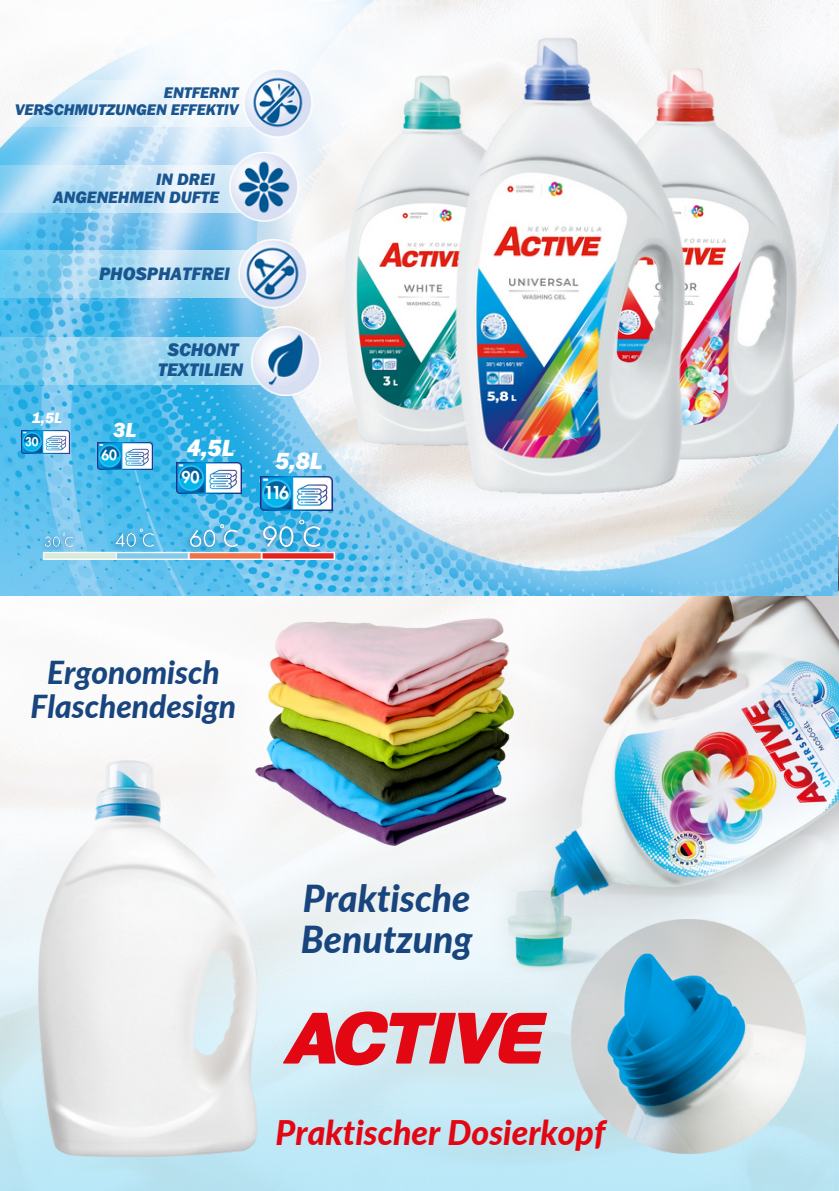
<style>
.page{position:relative;width:839px;height:1191px;background:#fff}
.page>*{position:absolute;margin:0;border:0;box-sizing:border-box;transform-origin:0 0}
.t1{font:italic 800 37.2px/40.8px "Lato";color:#18457d}
.t2{font:italic 800 33.8px "Lato";color:#e30613}
.t3{font:italic 800 31.6px "Lato";color:#18457d}
.t4{font:italic 800 24px "Franklin Gothic";color:#fff}
.t5{font:italic 800 20.8px "Franklin Gothic";color:#fff}
.t6{font:italic 800 18.6px "Franklin Gothic";color:#19558f}
.t7{font:800 17.4px "Futura LT Pro";color:#fff}
.t8{font:italic 800 17px "Franklin Gothic";color:#19558f}
.t9{font:italic 800 15.8px/17.2px "Franklin Gothic";color:#19558f;text-align:right}
.t10{font:800 15.6px "Futura LT Pro";color:#fff}
.t11{font:italic 800 15.4px "Franklin Gothic";color:#fff}
.t12{font:800 13.4px "Futura LT Pro";color:#fff}
.t13{font:800 11.6px "Futura LT Pro";color:#fff}
</style>
<div class="page">
<img style="left:267px;top:596px;width:219px;height:123px">
<img style="left:486px;top:538px;width:352px;height:181px">
<img style="left:0;top:0;width:837px;height:596px">
<img style="left:12px;top:80px;width:231px;height:47px">
<img style="left:243px;top:69px;width:69px;height:69px">
<img style="left:0;top:251px;width:238px;height:46px">
<img style="left:0;top:166px;width:230px;height:46px">
<img style="left:238px;top:239px;width:69px;height:69px">
<img style="left:0;top:338px;width:252px;height:46px">
<img style="left:252px;top:326px;width:69px;height:69px">
<img style="left:230px;top:153px;width:69px;height:69px">
<img style="left:39px;top:516px;width:295px;height:44px">
<img style="left:0;top:719px;width:838px;height:472px">
<img style="left:571px;top:919px;width:234px;height:234px">
<img style="left:39px;top:760px;width:219px;height:396px">
<svg style="left:283px;top:1011px;width:264px;height:54px"></svg>
<img style="left:332px;top:58px;width:97px;height:403px">
<img style="left:692px;top:45px;width:117px;height:436px">
<img style="left:429px;top:22px;width:263px;height:491px">
<img style="left:261px;top:476px;width:72px;height:35px">
<img style="left:176px;top:462px;width:65px;height:32px">
<img style="left:97px;top:443px;width:56px;height:26px">
<img style="left:22px;top:431px;width:47px;height:23px">
<p class="t9" style="left:15px;top:84px;width:225px">ENTFERNT<br>VERSCHMUTZUNGEN EFFEKTIV</p>
<p class="t8" style="left:156px;top:169px;width:60px">IN DREI</p>
<p class="t8" style="left:53px;top:188px;width:167px">ANGENEHMEN DUFTE</p>
<p class="t11" style="left:32px;top:409px;width:32px">1,5L</p>
<p class="t13" style="left:25px;top:436px;width:15px">30</p>
<p class="t6" style="left:99px;top:263px;width:132px">PHOSPHATFREI</p>
<p class="t5" style="left:113px;top:418px;width:25px">3L</p>
<p class="t12" style="left:101px;top:449px;width:17px">60</p>
<p class="t6" style="left:168px;top:339px;width:72px">SCHONT</p>
<p class="t6" style="left:158px;top:359px;width:87px">TEXTILIEN</p>
<p class="t4" style="left:187px;top:434px;width:49px">4,5L</p>
<p class="t10" style="left:181px;top:470px;width:20px">90</p>
<p class="t4" style="left:275px;top:447px;width:49px">5,8L</p>
<p class="t7" style="left:264px;top:484px;width:27px">116</p>
<p class="t3" style="left:47px;top:653px;width:174px">Ergonomisch</p>
<p class="t3" style="left:31px;top:687px;width:207px">Flaschendesign</p>
<p class="t1" style="left:301px;top:877px;width:173px">Praktische<br>Benutzung</p>
<p class="t2" style="left:275px;top:1112px;width:331px">Praktischer Dosierkopf</p>
</div>
